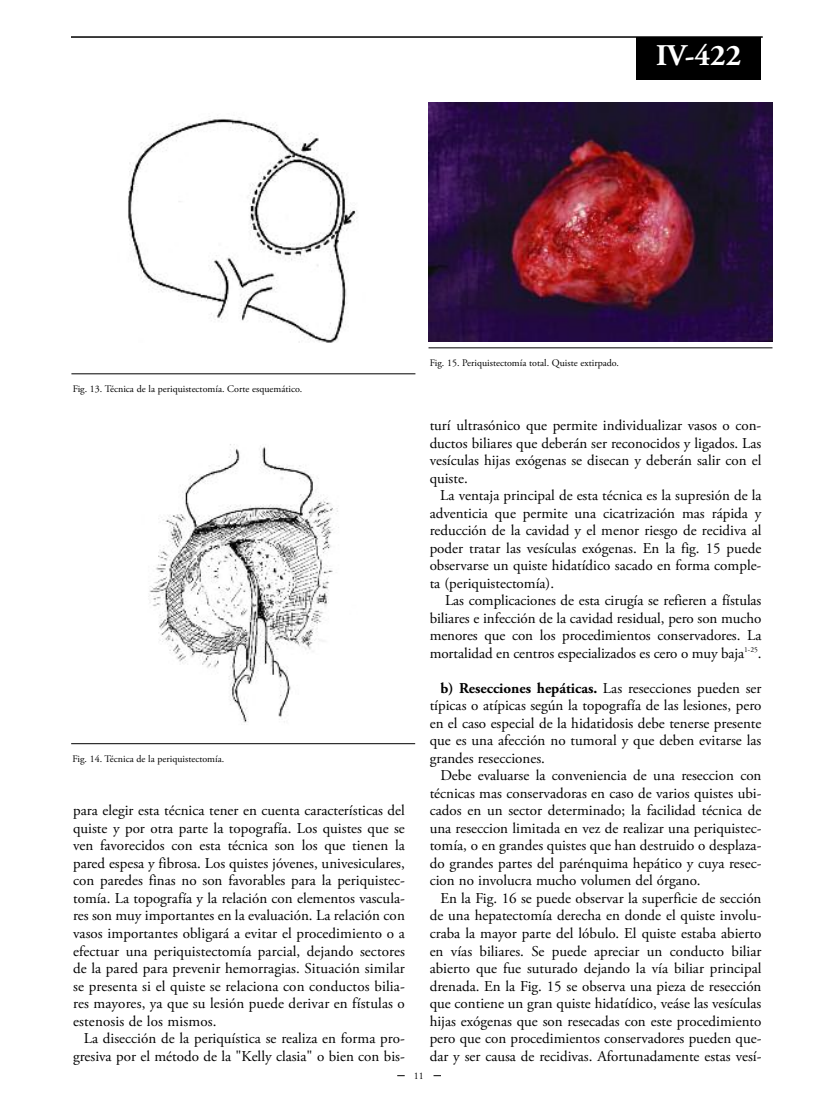
<style>
.page{position:relative;width:815px;height:1099px;background:#fff}
.page>*{position:absolute;margin:0;border:0;box-sizing:border-box;transform-origin:0 0}
.t1{font:700 30px "Adobe Garamond Pro";color:#fff}
.t2{font:15px/17.5px "Adobe Garamond Pro";color:#000;text-align:justify}
.t3{font:10px "Adobe Garamond Pro";color:#000}
.s1{font-weight:700}
</style>
<div class="page">
<hr style="left:71px;top:36px;width:692px;height:2px;background:#333">
<div style="left:637px;top:37px;width:124px;height:43px;background:#000"></div>
<hr style="left:71px;top:373px;width:344px;height:1px;background:#000">
<img style="left:128px;top:116px;width:229px;height:227px">
<hr style="left:71px;top:743px;width:344px;height:1px;background:#000">
<img style="left:148px;top:444px;width:191px;height:279px">
<hr style="left:428px;top:347px;width:344px;height:1px;background:#000">
<img style="left:428px;top:103px;width:344px;height:238px">
<h1 class="t1" style="left:656px;top:44px;width:87px">IV-422</h1>
<p class="t3" style="left:73px;top:385px;width:231px">Fig. 13. Técnica de la periquistectomía. Corte esquemático.</p>
<p class="t3" style="left:430px;top:359px;width:191px">Fig. 15. Periquistectomía total. Quiste extirpado.</p>
<p class="t3" style="left:72px;top:755px;width:153px">Fig. 14. Técnica de la periquistectomía.</p>
<p class="t2" style="left:73px;top:803px;width:333px">para elegir esta técnica tener en cuenta características del quiste y por otra parte la topografía. Los quistes que se ven favorecidos con esta técnica son los que tienen la pared espesa y fibrosa. Los quistes jóvenes, univesiculares, con paredes finas no son favorables para la periquistec&shy;tomía. La topografía y la relación con elementos vascula&shy;res son muy importantes en la evaluación. La relación con vasos importantes obligará a evitar el procedimiento o a efectuar una periquistectomía parcial, dejando sectores de la pared para prevenir hemorragias. Situación similar se presenta si el quiste se relaciona con conductos bilia&shy;res mayores, ya que su lesión puede derivar en fístulas o estenosis de los mismos.</p>
<p class="t2" style="left:73px;top:1030px;width:333px;text-align:right">La disección de la periquística se realiza en forma pro&shy;gresiva por el método de la "Kelly clasia" o bien con bis-</p>
<p class="t2" style="left:430px;top:418px;width:333px">turí ultrasónico que permite individualizar vasos o con&shy;ductos biliares que deberán ser reconocidos y ligados. Las vesículas hijas exógenas se disecan y deberán salir con el quiste.</p>
<p class="t2" style="left:430px;top:488px;width:333px;text-indent:11px">La ventaja principal de esta técnica es la supresión de la adventicia que permite una cicatrización mas rápida y reducción de la cavidad y el menor riesgo de recidiva al poder tratar las vesículas exógenas. En la fig. 15 puede observarse un quiste hidatídico sacado en forma comple&shy;ta (periquistectomía).</p>
<p class="t2" style="left:430px;top:593px;width:333px;text-indent:15px">Las complicaciones de esta cirugía se refieren a fístulas biliares e infección de la cavidad residual, pero son mucho menores que con los procedimientos conservadores. La mortalidad en centros especializados es cero o muy baja<sup>1-25</sup>.</p>
<p class="t2" style="left:430px;top:680px;width:333px;text-indent:11px"><span class="s1">b) Resecciones hepáticas.</span> Las resecciones pueden ser típicas o atípicas según la topografía de las lesiones, pero en el caso especial de la hidatidosis debe tenerse presente que es una afección no tumoral y que deben evitarse las grandes resecciones.</p>
<p class="t2" style="left:430px;top:768px;width:333px;text-indent:11px">Debe evaluarse la conveniencia de una reseccion con técnicas mas conservadoras en caso de varios quistes ubi&shy;cados en un sector determinado; la facilidad técnica de una reseccion limitada en vez de realizar una periquistec&shy;tomía, o en grandes quistes que han destruido o desplaza&shy;do grandes partes del parénquima hepático y cuya resec&shy;cion no involucra mucho volumen del órgano.</p>
<p class="t2" style="left:430px;top:890px;width:333px;text-indent:11px">En la Fig. 16 se puede observar la superficie de sección de una hepatectomía derecha en donde el quiste involu&shy;craba la mayor parte del lóbulo. El quiste estaba abierto en vías biliares. Se puede apreciar un conducto biliar abierto que fue suturado dejando la vía biliar principal drenada. En la Fig. 15 se observa una pieza de resección que contiene un gran quiste hidatídico, veáse las vesículas hijas exógenas que son resecadas con este procedimiento pero que con procedimientos conservadores pueden que&shy;dar y ser causa de recidivas. Afortunadamente estas vesí-</p>
<p class="t3" style="left:414px;top:1071px;width:11px">11</p>
</div>
